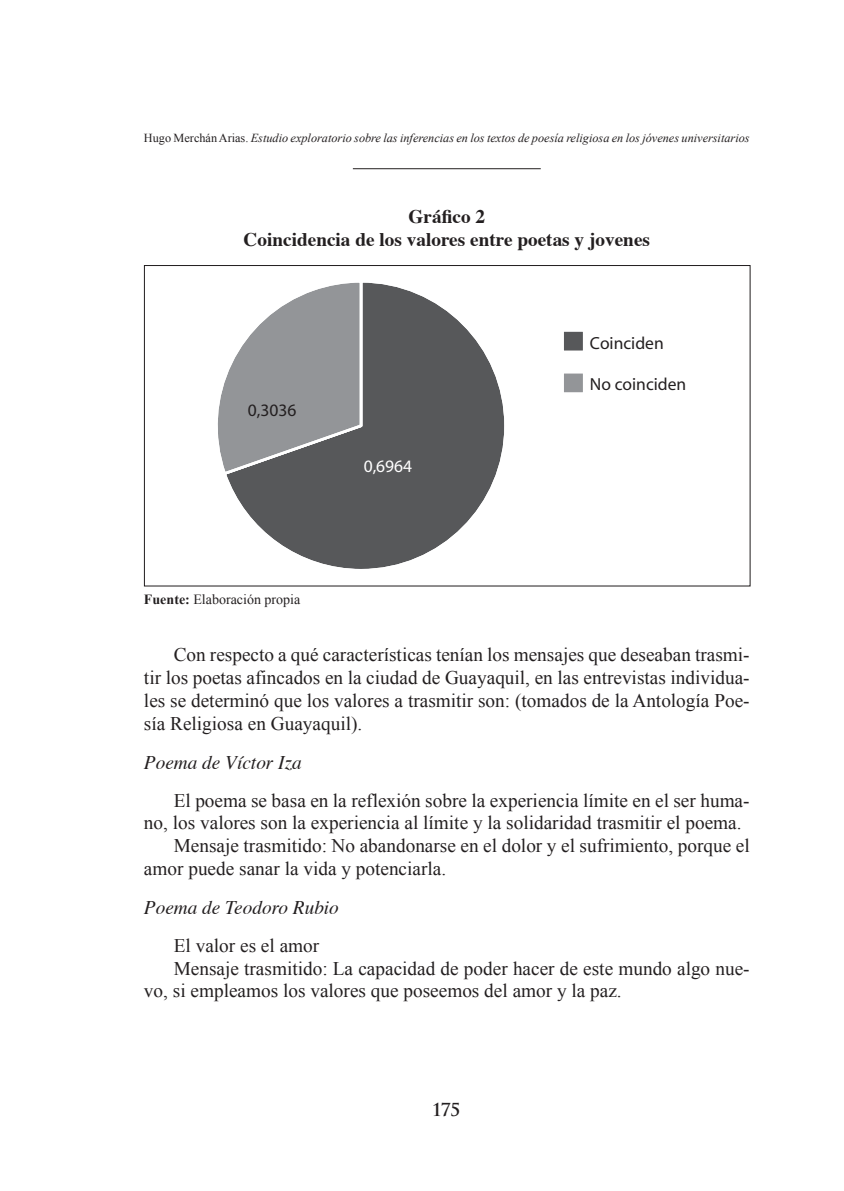
<style>
.page{position:relative;width:844px;height:1191px;background:#fff}
.page>*{position:absolute;margin:0;border:0;box-sizing:border-box;transform-origin:0 0}
.t1{font:19.25px/22.8px "Times New Roman";color:#231f20;text-align:justify}
.t2{font:700 19.25px/22.8px "Times";color:#231f20;text-align:center}
.t3{font:italic 19.25px "Times";color:#231f20}
.t4{font:17.5px "Myriad";color:#231f20}
.t5{font:17.5px "Myriad";color:#fff}
.t6{font:700 17.5px "Trajan";color:#231f20}
.t7{font:14px "Times New Roman";color:#231f20}
.t8{font:italic 12.25px "Times New Roman";color:#231f20}
.s1{font-style:normal}
.s2{font-weight:700}
</style>
<div class="page">
<hr style="left:353px;top:168px;width:187px;height:1px;background:#231f20">
<svg style="left:227px;top:282px;width:278px;height:287px"></svg>
<svg style="left:217px;top:282px;width:146px;height:195px"></svg>
<div style="left:562px;top:330px;width:22px;height:22px;background:#57585a"></div>
<div style="left:561px;top:329px;width:24px;height:24px;border:3px solid #fff"></div>
<div style="left:562px;top:372px;width:22px;height:22px;background:#939598"></div>
<div style="left:561px;top:371px;width:24px;height:24px;border:3px solid #fff"></div>
<p class="t8" style="left:144px;top:129px;width:607px"><span class="s1">Hugo Merchán Arias.</span> Estudio exploratorio sobre las inferencias en los textos de poesía religiosa en los jóvenes universitarios</p>
<p class="t2" style="left:243px;top:203px;width:408px">Gráfico 2<br>Coincidencia de los valores entre poetas y jovenes</p>
<p class="t4" style="left:248px;top:401px;width:50px">0,3036</p>
<p class="t7" style="left:144px;top:591px;width:158px"><span class="s2">Fuente:</span> Elaboración propia</p>
<p class="t5" style="left:363px;top:457px;width:50px">0,6964</p>
<p class="t4" style="left:589px;top:334px;width:75px">Coinciden</p>
<p class="t4" style="left:589px;top:375px;width:98px">No coinciden</p>
<p class="t1" style="left:144px;top:643px;width:607px;text-indent:30px">Con respecto a qué características tenían los mensajes que deseaban trasmi&shy;tir los poetas afincados en la ciudad de Guayaquil, en las entrevistas individua&shy;les se determinó que los valores a trasmitir son: (tomados de la Antología Poe&shy;sía Religiosa en Guayaquil).</p>
<p class="t3" style="left:144px;top:745px;width:159px">Poema de Víctor Iza</p>
<p class="t1" style="left:174px;top:788px;width:577px">El poema se basa en la reflexión sobre la experiencia límite en el ser huma-</p>
<p class="t1" style="left:144px;top:811px;width:599px">no, los valores son la experiencia al límite y la solidaridad trasmitir el poema.</p>
<p class="t1" style="left:174px;top:834px;width:577px">Mensaje trasmitido: No abandonarse en el dolor y el sufrimiento, porque el</p>
<p class="t1" style="left:144px;top:856px;width:304px">amor puede sanar la vida y potenciarla.</p>
<p class="t3" style="left:144px;top:891px;width:196px">Poema de Teodoro Rubio</p>
<p class="t1" style="left:174px;top:933px;width:147px">El valor es el amor</p>
<p class="t1" style="left:174px;top:956px;width:577px">Mensaje trasmitido: La capacidad de poder hacer de este mundo algo nue-</p>
<p class="t1" style="left:144px;top:979px;width:479px">vo, si empleamos los valores que poseemos del amor y la paz.</p>
<p class="t6" style="left:433px;top:1098px;width:29px">175</p>
</div>
